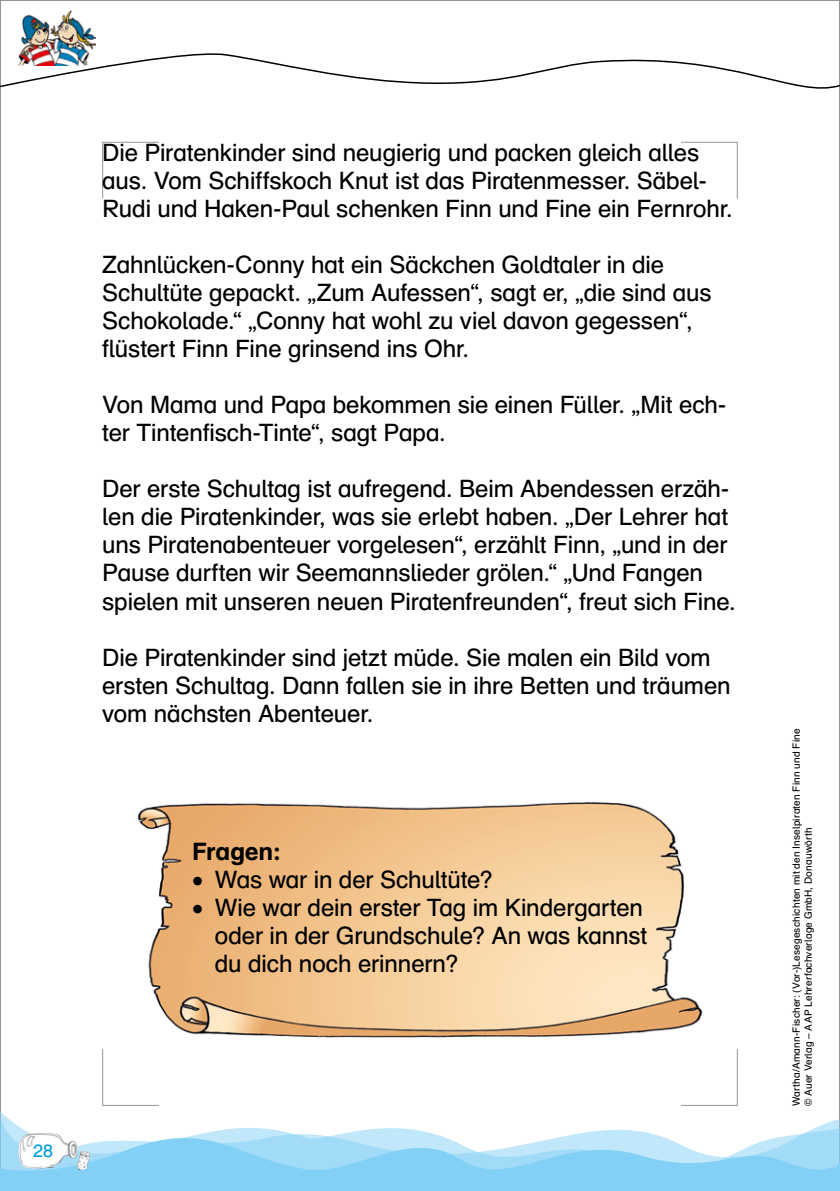
<style>
.page{position:relative;width:840px;height:1191px;background:#fff}
.page>*{position:absolute;margin:0;border:0;box-sizing:border-box;transform-origin:0 0}
.t1{font:24px/28px "Auer Schulbuch";letter-spacing:-.01em;color:#000}
.t2{font:700 24px "Auer Schulbuch";color:#000}
.t3{font:18px "Auer Schulbuch";color:#009ee3}
.t4{font:10px/12px "Auer Schulbuch";letter-spacing:.02em;color:#000}
</style>
<div class="page">
<svg style="left:102px;top:141px;width:57px;height:58px"></svg>
<svg style="left:102px;top:1049px;width:57px;height:57px"></svg>
<svg style="left:681px;top:141px;width:57px;height:58px"></svg>
<svg style="left:681px;top:1049px;width:57px;height:57px"></svg>
<svg style="left:839px;top:0;width:1px;height:1191px"></svg>
<svg style="left:0;top:1109px;width:839px;height:82px"></svg>
<svg style="left:0;top:1115px;width:839px;height:71px"></svg>
<svg style="left:30px;top:1133px;width:16px;height:1px"></svg>
<svg style="left:0;top:48px;width:839px;height:51px"></svg>
<img style="left:18px;top:11px;width:78px;height:55px">
<img style="left:137px;top:802px;width:566px;height:235px">
<p class="t1" style="left:102px;top:138px;width:632px">Die Piratenkinder sind neugierig und packen gleich alles aus. Vom Schiffskoch Knut ist das Piratenmesser. Säbel-<br>Rudi und Haken-Paul schenken Finn und Fine ein Fernrohr.</p>
<p class="t1" style="left:102px;top:250px;width:610px">Zahnlücken-Conny hat ein Säckchen Goldtaler in die Schultüte gepackt. „Zum Aufessen“, sagt er, „die sind aus Schokolade.“ „Conny hat wohl zu viel davon gegessen“, flüstert Finn Fine grinsend ins Ohr.</p>
<p class="t1" style="left:102px;top:390px;width:625px">Von Mama und Papa bekommen sie einen Füller. „Mit ech&shy;ter Tintenfisch-Tinte“, sagt Papa.</p>
<p class="t1" style="left:102px;top:474px;width:635px">Der erste Schultag ist aufregend. Beim Abendessen erzäh&shy;len die Piratenkinder, was sie erlebt haben. „Der Lehrer hat uns Piratenabenteuer vorgelesen“, erzählt Finn, „und in der Pause durften wir Seemannslieder grölen.“ „Und Fangen spielen mit unseren neuen Piratenfreunden“, freut sich Fine.</p>
<p class="t1" style="left:102px;top:642px;width:629px">Die Piratenkinder sind jetzt müde. Sie malen ein Bild vom ersten Schultag. Dann fallen sie in ihre Betten und träumen vom nächsten Abenteuer.</p>
<p class="t2" style="left:192px;top:836px;width:90px">Fragen:</p>
<p class="t1" style="left:192px;top:865px;width:302px">• Was war in der Schultüte?</p>
<p class="t1" style="left:215px;top:893px;width:434px;text-indent:-23px">• Wie war dein erster Tag im Kindergarten oder in der Grundschule? An was kannst du dich noch erinnern?</p>
<p class="t3" style="left:33px;top:1139px;width:22px">28</p>
<p class="t4" style="left:789px;top:1106px;width:379px;rotate:-90deg">Wartha/Amann-Fischer: (Vor-)Lesegeschichten mit den Inselpiraten Finn und Fine © Auer Verlag – AAP Lehrerfachverlage GmbH, Donauwörth</p>
</div>
